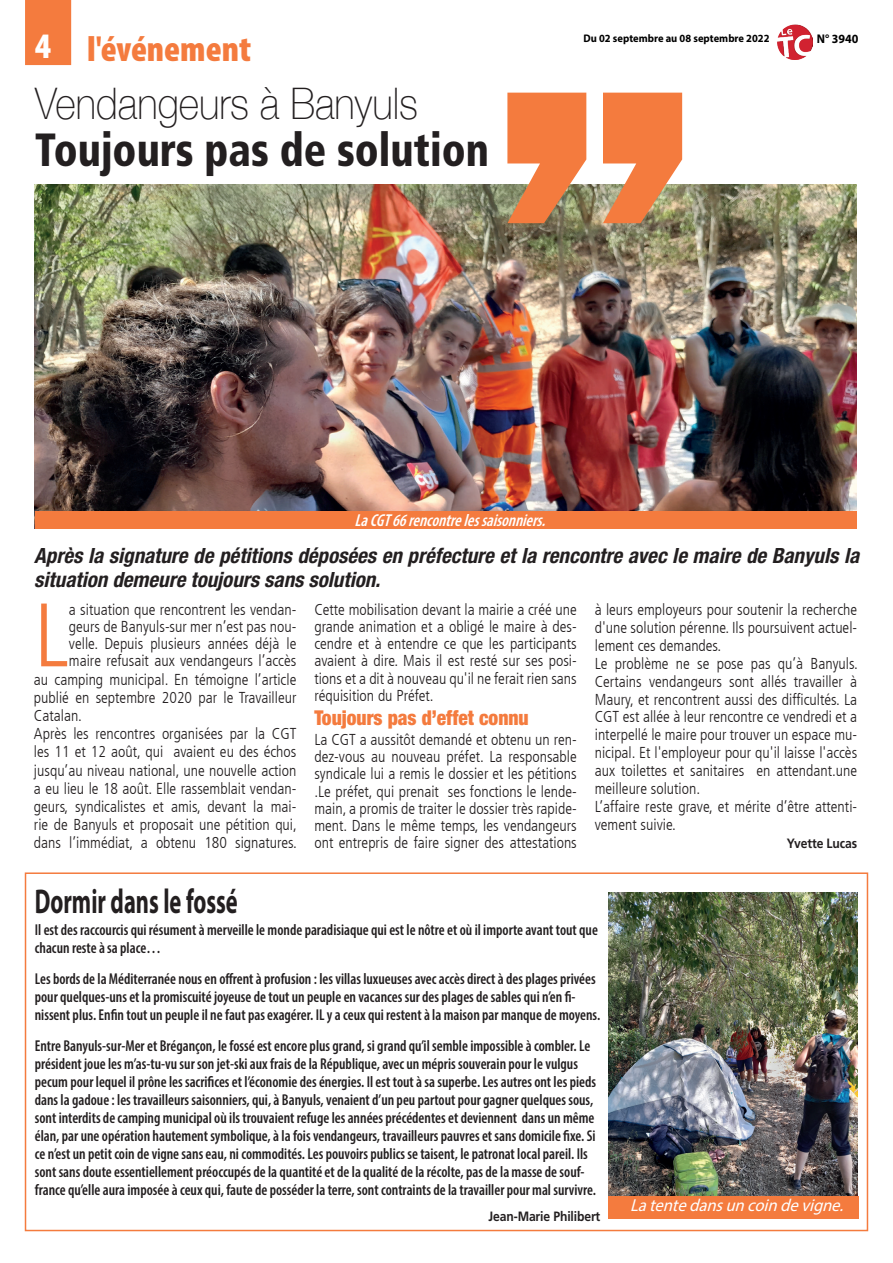
<style>
.page{position:relative;width:893px;height:1263px;background:#fff}
.page>*{position:absolute;margin:0;border:0;box-sizing:border-box;transform-origin:0 0}
._6_-_TEXTE{font:300 condensed 89.85px "Frutiger LT";color:#f47b3e}
._3_-_TITRE{font:900 condensed 46.5px "Frutiger LT Std";color:#231f20;scale:.9 1}
._3_-_TITRE-2{font:100 43.5px "Helvetica Neue";color:#231f20;scale:.9 1}
.t1{font:900 condensed 36px "Myriad Pro";color:#f47b3e}
.t2{font:900 condensed 36px "Myriad Pro";color:#fff}
.BREVE_1_-_TITRE{font:700 34.5px "Myriad Pro";color:#231f20;scale:.65 1}
._5_-_CHAPO{font:italic 700 condensed 21px/24px "Helvetica Neue LT Std";color:#231f20}
._7_-_INTERTITRE{font:900 condensed 20.4px "Helvetica Neue";color:#f47b3e;scale:.95 1}
.LEGENDE_PHOTO{font:italic 600 condensed 17.4px "Myriad Pro";color:#fff;scale:.95 1}
.LEGENDE_PHOTO-2{font:italic 17.4px "Myriad Pro";color:#fff;scale:.95 1}
._6_-_TEXTE-2{font:300 condensed 15.75px/17.2px "Frutiger LT";color:#231f20;text-align:justify}
.BREVE_4_-_TEXTE{font:600 condensed 15.75px/18px "Myriad Pro";color:#231f20;scale:.95 1}
._8_-_SIGNATURE{font:700 13.5px "Frutiger LT Std";letter-spacing:-.01em;color:#231f20;scale:.9 1}
.t3{font:700 12.6px "Myriad Pro";color:#000;scale:.95 1}
.t4{font:700 10.95px "Myriad Pro";color:#000;scale:.95 1}
</style>
<div class="page">
<img style="left:777px;top:24px;width:35px;height:35px">
<img style="left:34px;top:184px;width:823px;height:344px">
<div style="left:25px;top:0;width:47px;height:65px;background:#f47b3e"></div>
<svg style="left:507px;top:93px;width:175px;height:130px"></svg>
<div style="left:25px;top:872px;width:843px;height:359px;border:2px solid #f47b3e"></div>
<img style="left:608px;top:893px;width:249px;height:303px">
<div style="left:35px;top:511px;width:822px;height:17px;background:#f47b3e"></div>
<div style="left:608px;top:1196px;width:250px;height:23px;background:#f47b3e"></div>
<p class="t2" style="left:35px;top:23px;width:17px">4</p>
<p class="t1" style="left:87px;top:26px;width:165px">l'événement</p>
<p class="_3_-_TITRE-2" style="left:35px;top:70px;width:427px">Vendangeurs à Banyuls</p>
<p class="_3_-_TITRE" style="left:35px;top:122px;width:506px">Toujours pas de solution</p>
<p class="t4" style="left:583px;top:32px;width:197px">Du 02 septembre au 08 septembre 2022</p>
<p class="t3" style="left:817px;top:31px;width:45px">N° 3940</p>
<p class="LEGENDE_PHOTO" style="left:355px;top:509px;width:208px">LaCGT66rencontrelessaisonniers.</p>
<p class="_5_-_CHAPO" style="left:34px;top:543px;width:826px">Après la signature de pétitions déposées en préfecture et la rencontre avec le maire de Banyuls la situation demeure toujours sans solution.</p>
<p class="_6_-_TEXTE" style="left:34px;top:584px;width:36px">L</p>
<p class="_6_-_TEXTE-2" style="left:69px;top:601px;width:229px">a situation que rencontrent les vendan-</p>
<p class="_6_-_TEXTE-2" style="left:314px;top:601px;width:264px">Cette mobilisation devant la mairie a créé une grande animation et a obligé le maire à des&shy;cendre et à entendre ce que les participants avaient à dire. Mais il est resté sur ses posi&shy;tions et a dit à nouveau qu'il ne ferait rien sans réquisition du Préfet.</p>
<p class="_7_-_INTERTITRE" style="left:314px;top:706px;width:227px">Toujours pas d’effet connu</p>
<p class="_6_-_TEXTE-2" style="left:314px;top:731px;width:264px">La CGT a aussitôt demandé et obtenu un ren&shy;dez-vous au nouveau préfet. La responsable syndicale lui a remis le dossier et les pétitions .Le préfet, qui prenait ses fonctions le lende&shy;main, a promis de traiter le dossier très rapide&shy;ment. Dans le même temps, les vendangeurs ont entrepris de faire signer des attestations</p>
<p class="_6_-_TEXTE-2" style="left:595px;top:600px;width:264px;line-height:18px">à leurs employeurs pour soutenir la recherche d'une solution pérenne. Ils poursuivent actuel&shy;lement ces demandes.</p>
<p class="_6_-_TEXTE-2" style="left:595px;top:654px;width:265px;line-height:18px">Le problème ne se pose pas qu’à Banyuls.<br>Certains vendangeurs sont allés travailler à Maury, et rencontrent aussi des difficultés. La CGT est allée à leur rencontre ce vendredi et a interpellé le maire pour trouver un espace mu&shy;nicipal. Et l'employeur pour qu'il laisse l'accès aux toilettes et sanitaires en attendant.une meilleure solution.</p>
<p class="_6_-_TEXTE-2" style="left:595px;top:798px;width:264px;line-height:18px">L’affaire reste grave, et mérite d’être attenti&shy;vement suivie.</p>
<p class="_8_-_SIGNATURE" style="left:787px;top:836px;width:80px">Yvette Lucas</p>
<p class="_6_-_TEXTE-2" style="left:69px;top:618px;width:229px">geurs de Banyuls-sur mer n’est pas nou-</p>
<p class="_6_-_TEXTE-2" style="left:69px;top:635px;width:229px">velle. Depuis plusieurs années déjà le</p>
<p class="_6_-_TEXTE-2" style="left:69px;top:652px;width:229px">maire refusait aux vendangeurs l’accès</p>
<p class="_6_-_TEXTE-2" style="left:34px;top:671px;width:264px">au camping municipal. En témoigne l’article</p>
<p class="_6_-_TEXTE-2" style="left:34px;top:689px;width:264px">publié en septembre 2020 par le Travailleur</p>
<p class="_6_-_TEXTE-2" style="left:34px;top:707px;width:50px">Catalan.</p>
<p class="_6_-_TEXTE-2" style="left:34px;top:725px;width:264px;line-height:18.1px">Après les rencontres organisées par la CGT les 11 et 12 août, qui avaient eu des échos jusqu’au niveau national, une nouvelle action a eu lieu le 18 août. Elle rassemblait vendan&shy;geurs, syndicalistes et amis, devant la mai&shy;rie de Banyuls et proposait une pétition qui, dans l’immédiat, a obtenu 180 signatures.</p>
<p class="BREVE_1_-_TITRE" style="left:35px;top:879px;width:314px">Dormir dans le fossé</p>
<p class="BREVE_4_-_TEXTE" style="left:35px;top:921px;width:594px">Il est des raccourcis qui résument à merveille le monde paradisiaque qui est le nôtre et où il importe avant tout que chacun reste à sa place…</p>
<p class="BREVE_4_-_TEXTE" style="left:35px;top:970px;width:597px">Les bords de la Méditerranée nous en offrent à profusion : les villas luxueuses avec accès direct à des plages privées pour quelques-uns et la promiscuité joyeuse de tout un peuple en vacances sur des plages de sables qui n’en fi&shy;nissent plus. Enfin tout un peuple il ne faut pas exagérer. IL y a ceux qui restent à la maison par manque de moyens.</p>
<p class="BREVE_4_-_TEXTE" style="left:35px;top:1036px;width:592px">Entre Banyuls-sur-Mer et Brégançon, le fossé est encore plus grand, si grand qu’il semble impossible à combler. Le président joue les m’as-tu-vu sur son jet-ski aux frais de la République, avec un mépris souverain pour le vulgus pecum pour lequel il prône les sacrifices et l’économie des énergies. Il est tout à sa superbe. Les autres ont les pieds dans la gadoue : les travailleurs saisonniers, qui, à Banyuls, venaient d’un peu partout pour gagner quelques sous, sont interdits de camping municipal où ils trouvaient refuge les années précédentes et deviennent dans un même élan, par une opération hautement symbolique, à la fois vendangeurs, travailleurs pauvres et sans domicile fixe. Si ce n’est un petit coin de vigne sans eau, ni commodités. Les pouvoirs publics se taisent, le patronat local pareil. Ils sont sans doute essentiellement préoccupés de la quantité et de la qualité de la récolte, pas de la masse de souf&shy;france qu’elle aura imposée à ceux qui, faute de posséder la terre, sont contraints de la travailler pour mal survivre.</p>
<p class="_8_-_SIGNATURE" style="left:489px;top:1208px;width:126px">Jean-Marie Philibert</p>
<p class="LEGENDE_PHOTO-2" style="left:630px;top:1194px;width:231px">Latentedansuncoindevigne.</p>
</div>
